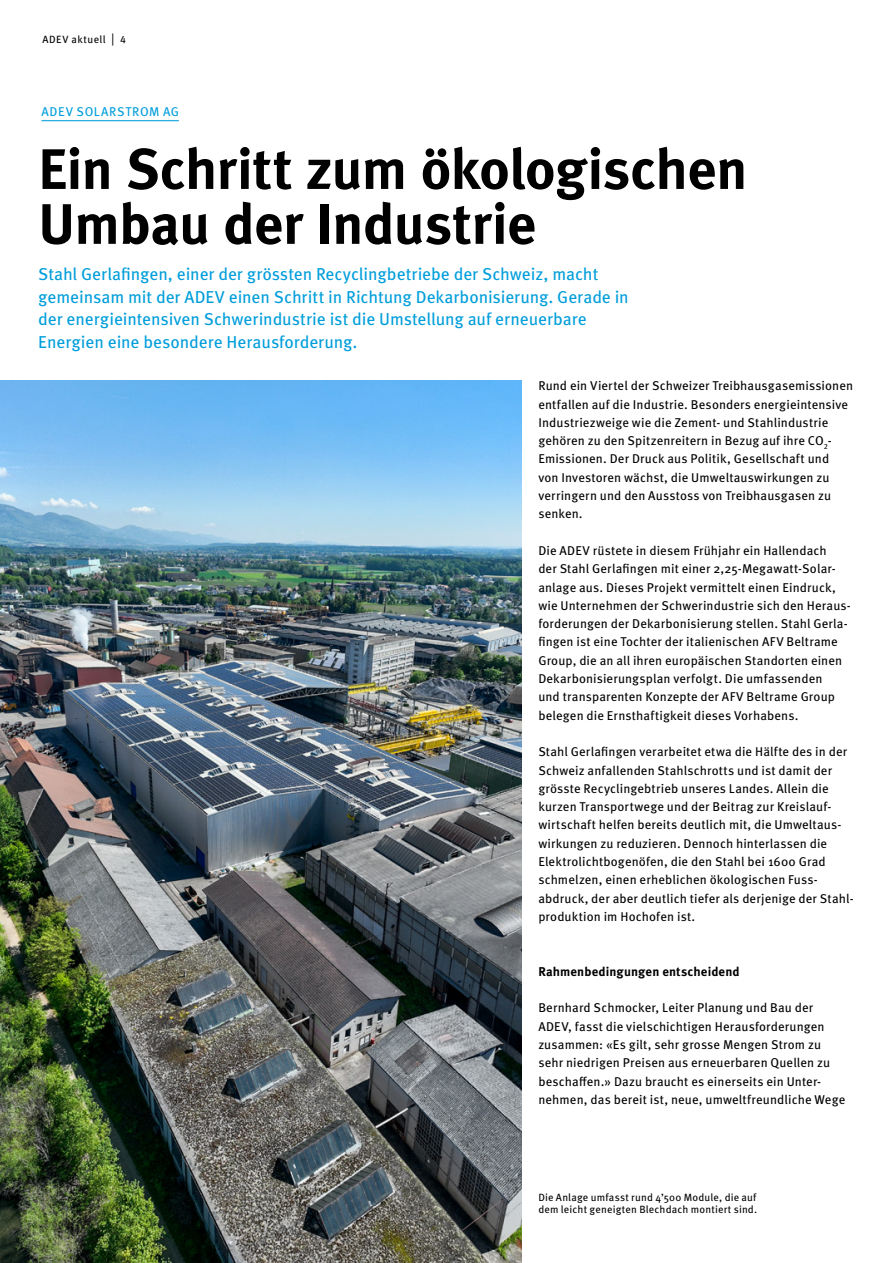
<style>
.page{position:relative;width:893px;height:1263px;background:#fff}
.page>*{position:absolute;margin:0;border:0;box-sizing:border-box;transform-origin:0 0}
.t1{font:700 57px/54.9px "Meta Pro";letter-spacing:-.015em;color:#000}
.t2{font:17.25px/22.5px "Meta Pro";letter-spacing:-.005em;color:#009edb}
.t3{font:12.75px/18.3px "Meta Pro";letter-spacing:.01em;color:#000}
.t4{font:700 12.75px "Meta Pro";letter-spacing:.01em;color:#000}
.t5{font:12.75px "Meta Pro";letter-spacing:.055em;color:#009edb}
.t6{font:10.5px/12px "Meta Pro";letter-spacing:.015em;color:#000}
.t7{font:10.5px "Meta Pro";letter-spacing:.045em;color:#000}
.s1{font-size:12.6px}
</style>
<div class="page">
<img style="left:0;top:381px;width:521px;height:882px">
<hr style="left:41px;top:120px;width:138px;height:1px;background:#009edb">
<p class="t7" style="left:43px;top:32px;width:85px">ADEV aktuell <span class="s1">|</span> 4</p>
<p class="t5" style="left:42px;top:104px;width:139px">ADEV SOLARSTROM AG</p>
<h1 class="t1" style="left:38px;top:143px;width:711px">Ein Schritt zum ökologischen<br>Umbau der Industrie</h1>
<p class="t2" style="left:38px;top:263px;width:592px">Stahl Gerlafingen, einer der grössten Recyclingbetriebe der Schweiz, macht gemeinsam mit der ADEV einen Schritt in Richtung Dekarbonisierung. Gerade in der energieintensiven Schwerindustrie ist die Umstellung auf erneuerbare Energien eine besondere Herausforderung.</p>
<p class="t3" style="left:538px;top:377px;width:316px">Rund ein Viertel der Schweizer Treibhausgasemissionen entfallen auf die Industrie. Besonders energieintensive Industriezweige wie die Zement- und Stahlindustrie gehören zu den Spitzenreitern in Bezug auf ihre CO<sub>2</sub>- Emissionen. Der Druck aus Politik, Gesellschaft und<br>von Investoren wächst, die Umweltauswirkungen zu verringern und den Ausstoss von Treibhausgasen zu senken.</p>
<p class="t3" style="left:538px;top:541px;width:314px">Die ADEV rüstete in diesem Frühjahr ein Hallendach<br>der Stahl Gerlafingen mit einer 2,25-Megawatt-Solar&shy;anlage aus. Dieses Projekt vermittelt einen Eindruck, wie Unternehmen der Schwerindustrie sich den Heraus&shy;forderungen der Dekarbonisierung stellen. Stahl Gerla&shy;fingen ist eine Tochter der italienischen AFV Beltrame Group, die an all ihren europäischen Standorten einen Dekarbonisierungsplan verfolgt. Die umfassenden<br>und transparenten Konzepte der AFV Beltrame Group belegen die Ernsthaftigkeit dieses Vorhabens.</p>
<p class="t3" style="left:538px;top:743px;width:317px">Stahl Gerlafingen verarbeitet etwa die Hälfte des in der Schweiz anfallenden Stahlschrotts und ist damit der grösste Recyclingebtrieb unseres Landes. Allein die kurzen Transportwege und der Beitrag zur Kreislauf&shy;wirtschaft helfen bereits deutlich mit, die Umweltaus&shy;wirkungen zu reduzieren. Dennoch hinterlassen die Elektrolichtbogenöfen, die den Stahl bei 1600 Grad schmelzen, einen erheblichen ökologischen Fuss&shy;abdruck, der aber deutlich tiefer als derjenige der Stahl&shy;produktion im Hochofen ist.</p>
<p class="t4" style="left:538px;top:963px;width:203px">Rahmenbedingungen entscheidend</p>
<p class="t3" style="left:538px;top:999px;width:308px">Bernhard Schmocker, Leiter Planung und Bau der ADEV, fasst die vielschichtigen Herausforderungen zusammen: «Es gilt, sehr grosse Mengen Strom zu sehr niedrigen Preisen aus erneuerbaren Quellen zu beschaffen.» Dazu braucht es einerseits ein Unter&shy;nehmen, das bereit ist, neue, umweltfreundliche Wege</p>
<p class="t6" style="left:538px;top:1191px;width:220px">Die Anlage umfasst rund 4’500 Module, die auf dem leicht geneigten Blechdach montiert sind.</p>
</div>
